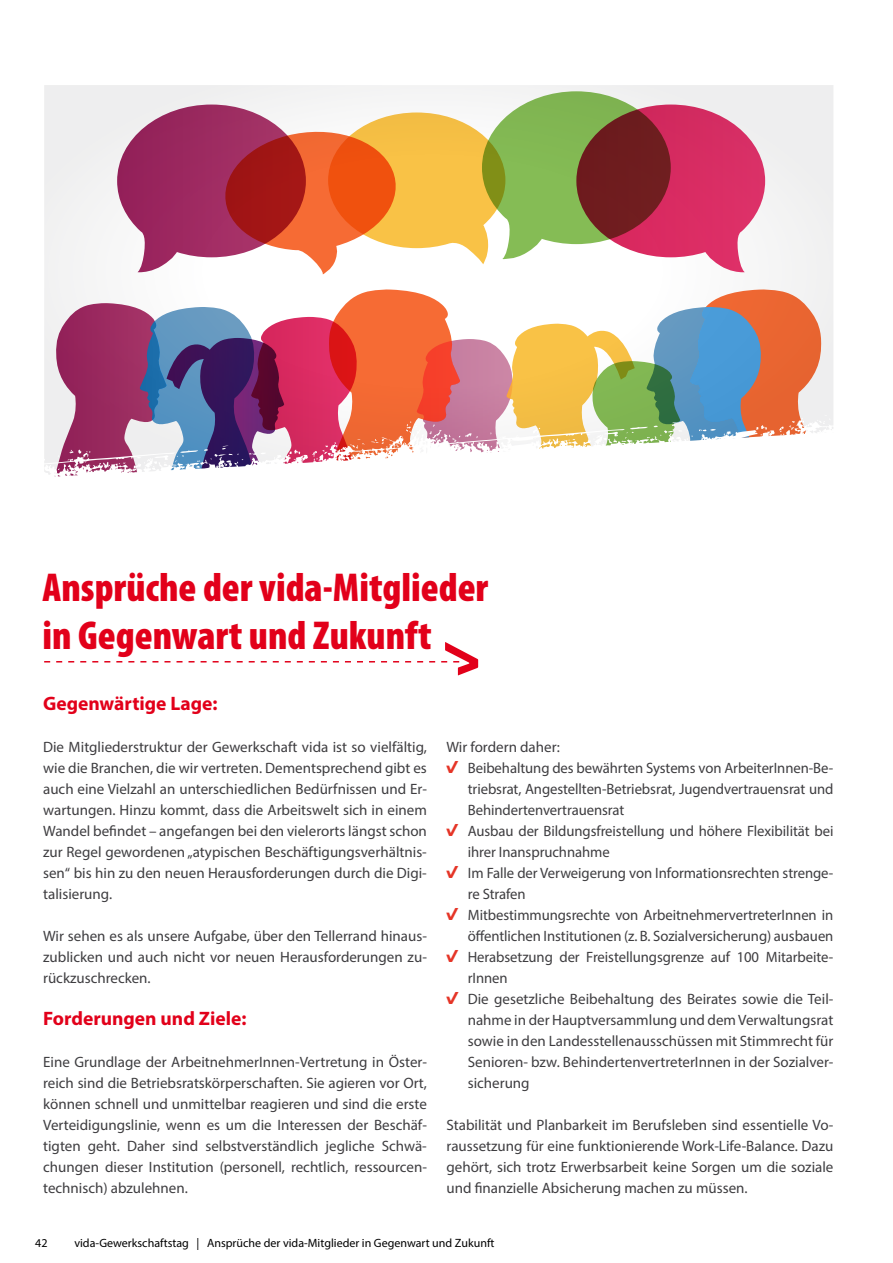
<style>
.page{position:relative;width:893px;height:1263px;background:#fff}
.page>*{position:absolute;margin:0;border:0;box-sizing:border-box;transform-origin:0 0}
.t1{font:900 condensed 40.5px/48px "Myriad Pro";color:#e2001a}
.t2{font:700 19.5px "Myriad Pro";color:#e2001a}
.t3{font:15px/21px "Myriad Pro";letter-spacing:-.005em;color:#3e3d40;text-align:justify}
.t4{font:12px "Myriad Pro";color:#000}
.s1{font-family:"vida Schmuckschrift";font-size:16.5px;color:#e53527}
</style>
<div class="page">
<svg style="left:44px;top:642px;width:434px;height:33px"></svg>
<div style="left:44px;top:85px;width:789px;height:393px;background:linear-gradient(to right,#f9f9fa,#f9f9f9)"></div>
<svg style="left:117px;top:91px;width:648px;height:183px"></svg>
<svg style="left:44px;top:455px;width:1px;height:12px"></svg>
<svg style="left:52px;top:289px;width:779px;height:189px"></svg>
<h1 class="t1" style="left:43px;top:564px;width:447px">Ansprüche der vida-Mitglieder in Gegenwart und Zukunft</h1>
<h2 class="t2" style="left:43px;top:691px;width:176px">Gegenwärtige Lage:</h2>
<p class="t3" style="left:43px;top:736px;width:385px">Die Mitgliederstruktur der Gewerkschaft vida ist so vielfältig, wie die Branchen, die wir vertreten. Dementsprechend gibt es auch eine Vielzahl an unterschiedlichen Bedürfnissen und Er&shy;wartungen. Hinzu kommt, dass die Arbeitswelt sich in einem Wandel befindet – angefangen bei den vielerorts längst schon zur Regel gewordenen „atypischen Beschäftigungsverhältnis&shy;sen“ bis hin zu den neuen Herausforderungen durch die Digi&shy;talisierung.</p>
<p class="t3" style="left:43px;top:925px;width:385px">Wir sehen es als unsere Aufgabe, über den Tellerrand hinaus&shy;zublicken und auch nicht vor neuen Herausforderungen zu&shy;rückzuschrecken.</p>
<h2 class="t2" style="left:43px;top:1006px;width:205px">Forderungen und Ziele:</h2>
<p class="t3" style="left:43px;top:1051px;width:385px">Eine Grundlage der ArbeitnehmerInnen-Vertretung in Öster&shy;reich sind die Betriebsratskörperschaften. Sie agieren vor Ort, können schnell und unmittelbar reagieren und sind die erste Verteidigungslinie, wenn es um die Interessen der Beschäf&shy;tigten geht. Daher sind selbstverständlich jegliche Schwä&shy;chungen dieser Institution (personell, rechtlich, ressourcen&shy;technisch) abzulehnen.</p>
<p class="t3" style="left:446px;top:736px;width:115px">Wir fordern daher:</p>
<p class="t3" style="left:468px;top:757px;width:367px;text-indent:-21px"><span class="s1">•</span> Beibehaltung des bewährten Systems von ArbeiterInnen-Be&shy;triebsrat, Angestellten-Betriebsrat, Jugendvertrauensrat und Behindertenvertrauensrat</p>
<p class="t3" style="left:468px;top:820px;width:367px;text-indent:-21px"><span class="s1">•</span> Ausbau der Bildungsfreistellung und höhere Flexibilität bei ihrer Inanspruchnahme</p>
<p class="t3" style="left:468px;top:862px;width:367px;text-indent:-21px"><span class="s1">•</span> Im Falle der Verweigerung von Informationsrechten strenge&shy;re Strafen</p>
<p class="t3" style="left:446px;top:904px;width:388px;text-align:right"><span class="s1">•</span> Mitbestimmungsrechte von ArbeitnehmervertreterInnen in öffentlichen Institutionen (z. B. Sozialversicherung) ausbauen</p>
<p class="t3" style="left:468px;top:946px;width:367px;text-indent:-21px"><span class="s1">•</span> Herabsetzung der Freistellungsgrenze auf 100 Mitarbeite&shy;rInnen</p>
<p class="t3" style="left:468px;top:988px;width:367px;text-indent:-21px"><span class="s1">•</span> Die gesetzliche Beibehaltung des Beirates sowie die Teil&shy;nahme in der Hauptversammlung und dem Verwaltungsrat sowie in den Landesstellenausschüssen mit Stimmrecht für Senioren- bzw. BehindertenvertreterInnen in der Sozialver&shy;sicherung</p>
<p class="t3" style="left:446px;top:1114px;width:388px">Stabilität und Planbarkeit im Berufsleben sind essentielle Vo&shy;raussetzung für eine funktionierende Work-Life-Balance. Dazu gehört, sich trotz Erwerbsarbeit keine Sorgen um die soziale und finanzielle Absicherung machen zu müssen.</p>
<p class="t4" style="left:35px;top:1235px;width:14px">42</p>
<p class="t4" style="left:74px;top:1235px;width:422px">vida-Gewerkschaftstag | Ansprüche der vida-Mitglieder in Gegenwart und Zukunft</p>
</div>
